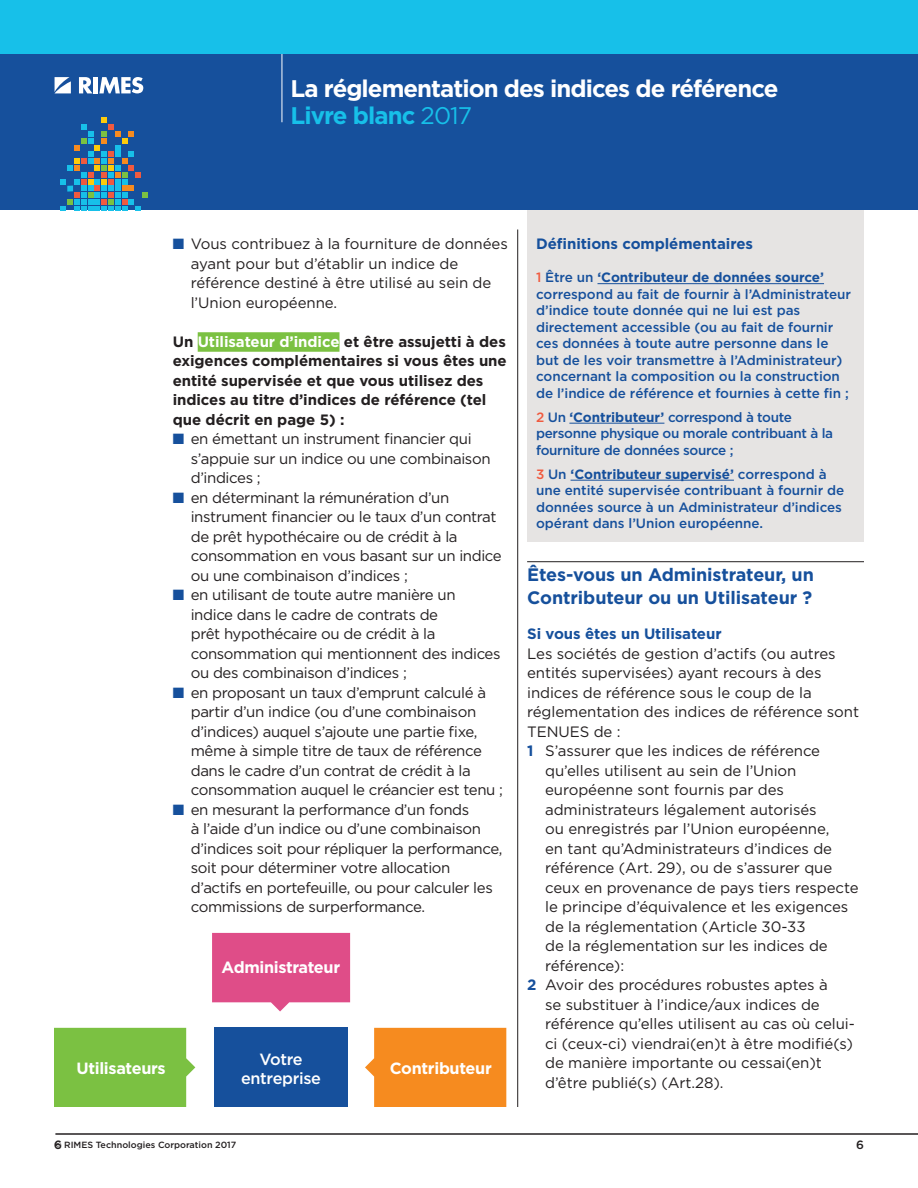
<style>
.page{position:relative;width:918px;height:1188px;background:#fff}
.page>*{position:absolute;margin:0;border:0;box-sizing:border-box;transform-origin:0 0}
.t1{font:700 24px/27px "Gotham";letter-spacing:-.04em;color:#fff}
.t2{font:700 18px/22.5px "Gotham";letter-spacing:-.005em;color:#16509c}
.t3{font:700 16.2px "Gotham";letter-spacing:-.02em;color:#fff}
.t4{font:500 16.2px/19.4px "Gotham";letter-spacing:-.02em;color:#fff;text-align:center}
.t5{font:15px/19.5px "Gotham";letter-spacing:-.005em;color:#231f20}
.t6{font:15px/19.5px "Gotham";letter-spacing:-.025em;color:#231f20}
.t7{font:700 15px/19.5px "Gotham";letter-spacing:-.005em;color:#231f20}
.t8{font:700 15px "Gotham";letter-spacing:-.005em;color:#16509c}
.t9{font:500 13.5px/16.5px "Gotham";letter-spacing:-.005em;color:#16509c}
.t10{font:500 13.5px/16.5px "Gotham";letter-spacing:-.025em;color:#16509c}
.t11{font:500 12px "Gotham";color:#231f20}
.t12{font:500 9px "Gotham";color:#231f20}
.s1{color:#17c0e9}
.s2{font-weight:400;color:#17c0e9}
.s3{color:#16509c}
.s4{color:#fff}
.s5{color:#f05a3f}
.s6{font-weight:700}
.s7{font-weight:700;color:#16509c}
</style>
<div class="page">
<div style="left:0;top:0;width:918px;height:210px;background:#16509c"></div>
<div style="left:0;top:0;width:918px;height:54px;background:#17c0e9"></div>
<svg style="left:60px;top:118px;width:88px;height:92px"></svg>
<svg style="left:54px;top:77px;width:17px;height:16px"></svg>
<svg style="left:79px;top:77px;width:13px;height:16px"></svg>
<hr style="left:94px;top:77px;width:4px;height:16px;background:#fff">
<svg style="left:99px;top:77px;width:44px;height:16px"></svg>
<hr style="left:282px;top:54px;width:1px;height:68px;background:#fff">
<div style="left:527px;top:210px;width:337px;height:331px;background:#e6e4e3"></div>
<div style="left:198px;top:332px;width:141px;height:20px;background:#7bc142"></div>
<hr style="left:527px;top:561px;width:337px;height:1px;background:#231f20">
<hr style="left:597px;top:283px;width:227px;height:1px;background:#16509c">
<hr style="left:569px;top:423px;width:95px;height:1px;background:#16509c">
<hr style="left:571px;top:480px;width:163px;height:1px;background:#16509c">
<hr style="left:56px;top:1134px;width:862px;height:1px;background:#231f20">
<div style="left:214px;top:1028px;width:134px;height:79px;background:#16509c"></div>
<div style="left:365px;top:1028px;width:141px;height:79px;background:#f68b1f"></div>
<div style="left:54px;top:1028px;width:141px;height:79px;background:#7bc142"></div>
<svg style="left:212px;top:933px;width:138px;height:78px;background:#e25f94"></svg>
<hr style="left:517px;top:229px;width:1px;height:878px;background:#231f20">
<h1 class="t1" style="left:291px;top:75px;width:489px">La réglementation des indices de référence<br><span class="s1">Livre blanc</span> <span class="s2">2017</span></h1>
<p class="t5" style="left:191px;top:234px;width:319px;text-indent:-18px"><span class="s3">■</span> Vous contribuez à la fourniture de données ayant pour but d’établir un indice de référence destiné à être utilisé au sein de l’Union européenne.</p>
<p class="t7" style="left:173px;top:331px;width:336px">un <span class="s4">utilisateur d’indice</span> et être assujetti à des exigences complémentaires si vous êtes une entité supervisée et que vous utilisez des indices au titre d’indices de référence (tel que décrit en page 5) :</p>
<p class="t6" style="left:191px;top:429px;width:301px;text-indent:-18px"><span class="s3">■</span> en émettant un instrument financier qui s’appuie sur un indice ou une combinaison d’indices ;</p>
<p class="t6" style="left:191px;top:488px;width:313px;text-indent:-18px"><span class="s3">■</span> en déterminant la rémunération d’un instrument financier ou le taux d’un contrat de prêt hypothécaire ou de crédit à la consommation en vous basant sur un indice ou une combinaison d’indices ;</p>
<p class="t6" style="left:191px;top:585px;width:311px;text-indent:-18px"><span class="s3">■</span> en utilisant de toute autre manière un indice dans le cadre de contrats de<br>prêt hypothécaire ou de crédit à la consommation qui mentionnent des indices ou des combinaison d’indices ;</p>
<p class="t6" style="left:191px;top:683px;width:314px;text-indent:-18px"><span class="s3">■</span> en proposant un taux d’emprunt calculé à partir d’un indice (ou d’une combinaison d’indices) auquel s’ajoute une partie fixe, même à simple titre de taux de référence dans le cadre d’un contrat de crédit à la consommation auquel le créancier est tenu ;</p>
<p class="t6" style="left:191px;top:800px;width:313px;text-indent:-18px"><span class="s3">■</span> en mesurant la performance d’un fonds<br>à l’aide d’un indice ou d’une combinaison d’indices soit pour répliquer la performance, soit pour déterminer votre allocation d’actifs en portefeuille, ou pour calculer les commissions de surperformance.</p>
<p class="t3" style="left:222px;top:958px;width:120px">Administrateur</p>
<p class="t4" style="left:241px;top:1049px;width:82px">Votre entreprise</p>
<p class="t3" style="left:76px;top:1059px;width:91px">utilisateurs</p>
<p class="t3" style="left:390px;top:1059px;width:104px">Contributeur</p>
<p class="t8" style="left:536px;top:235px;width:218px">Définitions complémentaires</p>
<p class="t9" style="left:536px;top:269px;width:316px"><span class="s5">1</span> Être un <span class="s6">‘Contributeur de données source’ </span>correspond au fait de fournir à l’Administrateur d’indice toute donnée qui ne lui est pas directement accessible (ou au fait de fournir ces données à toute autre personne dans le but de les voir transmettre à l’Administrateur) concernant la composition ou la construction de l’indice de référence et fournies à cette fin ;</p>
<p class="t10" style="left:536px;top:408px;width:299px"><span class="s5">2</span> Un <span class="s6">‘Contributeur’</span> correspond à toute personne physique ou morale contribuant à la fourniture de données source ;</p>
<p class="t9" style="left:536px;top:465px;width:310px"><span class="s5">3</span> Un <span class="s6">‘Contributeur supervisé’</span> correspond à une entité supervisée contribuant à fournir de données source à un Administrateur d’indices opérant dans l’Union européenne.</p>
<p class="t2" style="left:527px;top:564px;width:288px">Êtes-vous un Administrateur, un<br>Contributeur ou un utilisateur ?</p>
<p class="t8" style="left:527px;top:625px;width:196px">Si vous êtes un utilisateur</p>
<p class="t5" style="left:527px;top:644px;width:310px">Les sociétés de gestion d’actifs (ou autres</p>
<p class="t5" style="left:527px;top:663px;width:296px">entités supervisées) ayant recours à des</p>
<p class="t5" style="left:527px;top:683px;width:286px">indices de référence sous le coup de la</p>
<p class="t5" style="left:527px;top:702px;width:334px">réglementation des indices de référence sont</p>
<p class="t5" style="left:527px;top:722px;width:95px">TENUES de :</p>
<p class="t5" style="left:527px;top:741px;width:295px"><span class="s7">1</span> S’assurer que les indices de référence</p>
<p class="t5" style="left:545px;top:761px;width:253px">qu’elles utilisent au sein de l’Union</p>
<p class="t5" style="left:545px;top:780px;width:240px">européenne sont fournis par des</p>
<p class="t5" style="left:545px;top:800px;width:273px">administrateurs légalement autorisés</p>
<p class="t5" style="left:545px;top:819px;width:286px">ou enregistrés par l’Union européenne,</p>
<p class="t5" style="left:545px;top:839px;width:288px">en tant qu’Administrateurs d’indices de</p>
<p class="t5" style="left:545px;top:858px;width:289px">référence (Art. 29), ou de s’assurer que</p>
<p class="t5" style="left:545px;top:878px;width:315px">ceux en provenance de pays tiers respecte</p>
<p class="t5" style="left:545px;top:897px;width:305px">le principe d’équivalence et les exigences</p>
<p class="t5" style="left:545px;top:917px;width:262px">de la réglementation (Article 30-33</p>
<p class="t5" style="left:545px;top:936px;width:284px">de la réglementation sur les indices de</p>
<p class="t6" style="left:545px;top:956px;width:81px">référence):</p>
<p class="t5" style="left:527px;top:975px;width:302px"><span class="s7">2</span> Avoir des procédures robustes aptes à</p>
<p class="t5" style="left:545px;top:995px;width:276px">se substituer à l’indice/aux indices de</p>
<p class="t5" style="left:545px;top:1014px;width:311px">référence qu’elles utilisent au cas où celui-</p>
<p class="t5" style="left:545px;top:1034px;width:310px">ci (ceux-ci) viendrai(en)t à être modifié(s)</p>
<p class="t5" style="left:545px;top:1053px;width:278px">de manière importante ou cessai(en)t</p>
<p class="t5" style="left:545px;top:1073px;width:180px">d’être publié(s) (Art.28).</p>
<p class="t12" style="left:54px;top:1140px;width:184px">© RIMES Technologies Corporation 2017</p>
<p class="t11" style="left:856px;top:1137px;width:9px">6</p>
<p class="t11" style="left:54px;top:1137px;width:9px">6</p>
</div>
